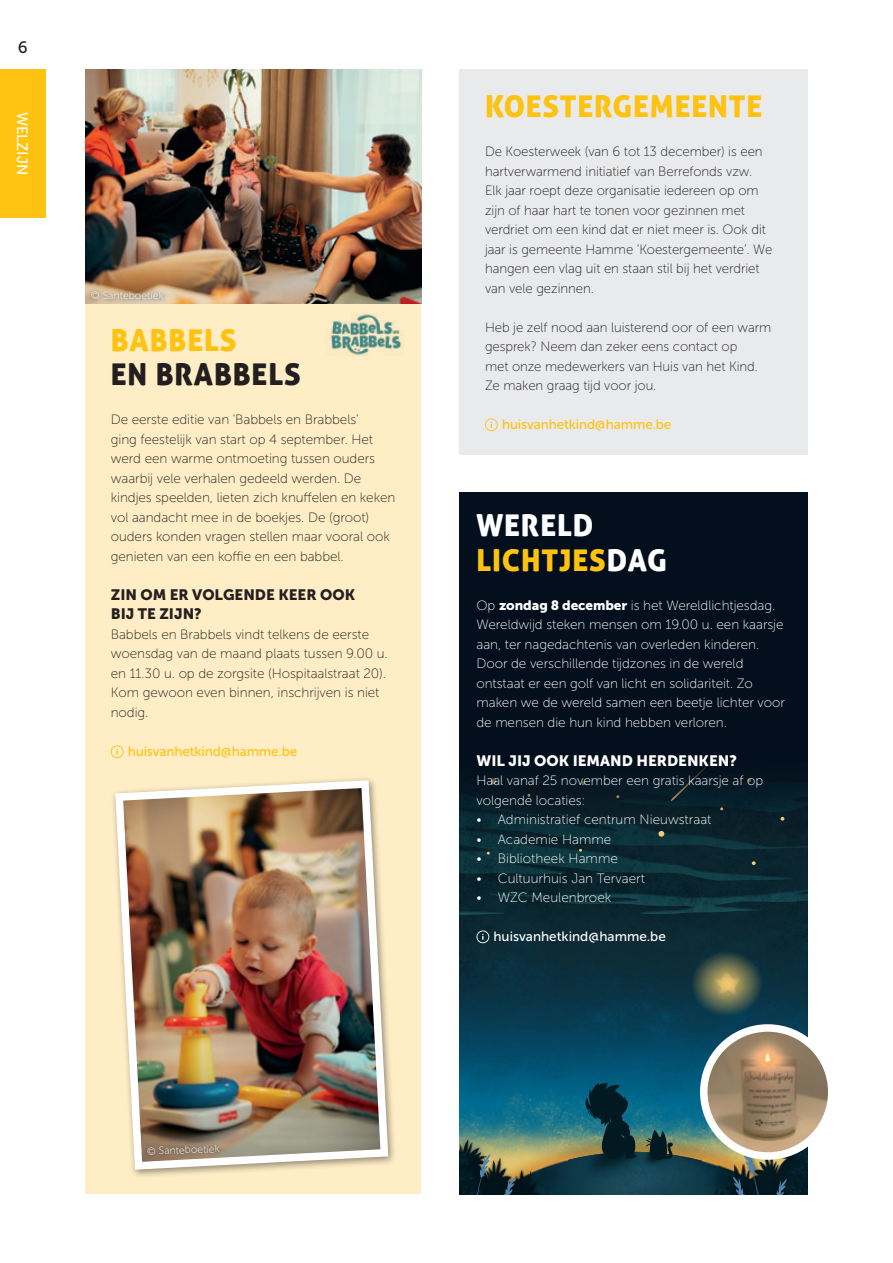
<style>
.page{position:relative;width:893px;height:1263px;background:#fff}
.page>*{position:absolute;margin:0;border:0;box-sizing:border-box;transform-origin:0 0}
.t1{font:30px "Aller Display";letter-spacing:.03em;color:#fec210}
.t2{font:30px/34.5px "Aller Display";letter-spacing:.03em;color:#fff}
.t3{font:30px "Aller Display";letter-spacing:.03em;color:#231f20}
.t4{font:16.5px "Museo Sans 500";color:#231f20}
.t5{font:15px/19.5px "Museo Sans 900";color:#231f20}
.t6{font:15px "Museo Sans 900";color:#fff}
.t7{font:15px "Museo Sans 500";color:#fff}
.t8{font:13.5px/19.5px "Museo Sans 100";letter-spacing:-.005em;color:#231f20}
.t9{font:13.5px/19.5px "Museo Sans 100";letter-spacing:-.005em;color:#fff}
.t10{font:13.5px "Museo Sans 500";letter-spacing:-.01em;color:#fec210}
.t11{font:13.5px "Museo Sans 500";color:#fff}
.t12{font:10.5px "Museo Sans 100";color:#fff}
.s1{color:#fec210}
.s2{font-family:"Museo Sans 900"}
</style>
<div class="page">
<div style="left:0;top:69px;width:45px;height:149px;background:#fec210"></div>
<div style="left:459px;top:70px;width:349px;height:385px;background:#e9eaeb"></div>
<svg style="left:485px;top:418px;width:13px;height:13px"></svg>
<div style="left:85px;top:303px;width:336px;height:891px;background:#feedc5"></div>
<svg style="left:111px;top:745px;width:13px;height:13px"></svg>
<div style="left:459px;top:493px;width:349px;height:701px;background:#030f1c"></div>
<img style="left:459px;top:898px;width:349px;height:184px">
<img style="left:459px;top:780px;width:349px;height:118px">
<img style="left:689px;top:950px;width:76px;height:70px">
<svg style="left:491px;top:778px;width:5px;height:6px"></svg>
<svg style="left:747px;top:778px;width:4px;height:4px"></svg>
<svg style="left:781px;top:817px;width:3px;height:4px"></svg>
<svg style="left:752px;top:861px;width:4px;height:4px"></svg>
<svg style="left:581px;top:781px;width:4px;height:4px"></svg>
<svg style="left:459px;top:1082px;width:349px;height:112px"></svg>
<svg style="left:658px;top:831px;width:6px;height:6px"></svg>
<svg style="left:671px;top:761px;width:56px;height:40px"></svg>
<svg style="left:476px;top:930px;width:13px;height:13px"></svg>
<img style="left:704px;top:1028px;width:128px;height:128px;border-radius:64px">
<div style="left:700px;top:1024px;width:135px;height:136px;border:8px solid #fff;border-radius:50%"></div>
<img style="left:85px;top:70px;width:336px;height:233px">
<img style="left:330px;top:314px;width:72px;height:41px">
<div style="left:110px;top:775px;width:287px;height:403px;background:#231f20;opacity:.5"></div>
<img style="left:111px;top:776px;width:281px;height:397px">
<svg style="left:87px;top:287px;width:81px;height:17px"></svg>
<svg style="left:143px;top:1141px;width:81px;height:18px"></svg>
<p class="t4" style="left:18px;top:38px;width:11px">6</p>
<p class="t7" style="left:30px;top:112px;width:65px;rotate:90deg">WELZIJN</p>
<p class="t12" style="left:91px;top:290px;width:74px">© Santeboetiek</p>
<h1 class="t1" style="left:111px;top:321px;width:127px">BABBELS</h1>
<h1 class="t3" style="left:111px;top:356px;width:192px">EN BRABBELS</h1>
<p class="t8" style="left:111px;top:410px;width:286px">De eerste editie van 'Babbels en Brabbels'<br>ging feestelijk van start op 4 september. Het werd een warme ontmoeting tussen ouders waarbij vele verhalen gedeeld werden. De kindjes speelden, lieten zich knuffelen en keken vol aandacht mee in de boekjes. De (groot) ouders konden vragen stellen maar vooral ook genieten van een koffie en een babbel.</p>
<p class="t5" style="left:111px;top:585px;width:246px">ZIN OM ER VOLGENDE KEER OOK<br>BIJ TE ZIJN?</p>
<p class="t8" style="left:111px;top:625px;width:278px">Babbels en Brabbels vindt telkens de eerste woensdag van de maand plaats tussen 9.00 u. en 11.30 u. op de zorgsite (Hospitaalstraat 20).<br>Kom gewoon even binnen, inschrijven is niet nodig.</p>
<p class="t10" style="left:128px;top:744px;width:171px">huisvanhetkind@hamme.be</p>
<p class="t12" style="left:147px;top:1145px;width:74px;rotate:-2deg">© Santeboetiek</p>
<h1 class="t1" style="left:485px;top:87px;width:279px">KOESTERGEMEENTE</h1>
<p class="t8" style="left:485px;top:142px;width:289px">De Koesterweek (van 6 tot 13 december) is een hartverwarmend initiatief van Berrefonds vzw.<br>Elk jaar roept deze organisatie iedereen op om zijn of haar hart te tonen voor gezinnen met verdriet om een kind dat er niet meer is. Ook dit jaar is gemeente Hamme ‘Koestergemeente’. We hangen een vlag uit en staan stil bij het verdriet van vele gezinnen.</p>
<p class="t8" style="left:485px;top:317px;width:288px">Heb je zelf nood aan luisterend oor of een warm gesprek? Neem dan zeker eens contact op<br>met onze medewerkers van Huis van het Kind.<br>Ze maken graag tijd voor jou.</p>
<p class="t10" style="left:502px;top:417px;width:171px">huisvanhetkind@hamme.be</p>
<h1 class="t2" style="left:476px;top:508px;width:192px">WERELD<br><span class="s1">LICHTJES</span>DAG</h1>
<p class="t9" style="left:476px;top:595px;width:310px">Op <span class="s2">zondag 8 december</span> is het Wereldlichtjesdag.<br>Wereldwijd steken mensen om 19.00 u. een kaarsje aan, ter nagedachtenis van overleden kinderen.<br>Door de verschillende tijdzones in de wereld ontstaat er een golf van licht en solidariteit. Zo maken we de wereld samen een beetje lichter voor de mensen die hun kind hebben verloren.</p>
<p class="t6" style="left:476px;top:752px;width:262px">WIL JIJ OOK IEMAND HERDENKEN?</p>
<p class="t9" style="left:476px;top:771px;width:288px">Haal vanaf 25 november een gratis kaarsje af op volgende locaties:</p>
<p class="t9" style="left:476px;top:810px;width:236px">• Administratief centrum Nieuwstraat</p>
<p class="t9" style="left:476px;top:829px;width:136px">• Academie Hamme</p>
<p class="t9" style="left:476px;top:849px;width:143px">• Bibliotheek Hamme</p>
<p class="t9" style="left:476px;top:868px;width:170px">• Cultuurhuis Jan Tervaert</p>
<p class="t9" style="left:476px;top:888px;width:136px">• WZC Meulenbroek</p>
<p class="t11" style="left:493px;top:929px;width:174px">huisvanhetkind@hamme.be</p>
</div>
